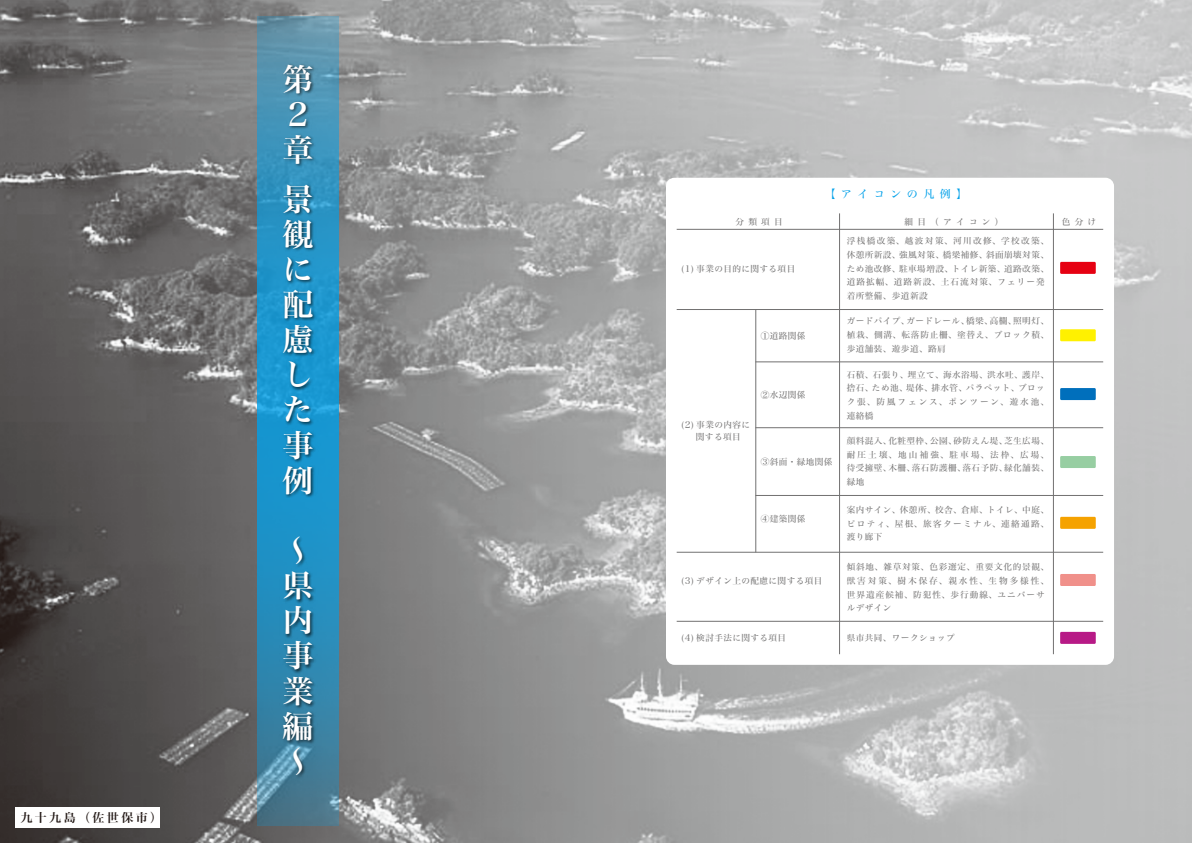
<style>
.page{position:relative;width:1192px;height:843px;background:#fff}
.page>*{position:absolute;margin:0;border:0;box-sizing:border-box;transform-origin:0 0}
.t1{font:30.8px/35.1px "Hiragino Min W6 90 msp RKSJ H";color:#fff}
.t2{font:12px "Hiragino Min W6 90 msp RKSJ H";letter-spacing:.2em;color:#221815}
.t3{font:11px "Hiragino Min W4 90 msp RKSJ H";letter-spacing:.5em;color:#00a0e9}
.t4{font:8.6px/13.8px "Hiragino Min W4 90 msp RKSJ H";letter-spacing:.05em;color:#727171}
.t5{font:8.6px/13.8px "Hiragino Min W4 90 msp RKSJ H";letter-spacing:.12em;color:#727171}
</style>
<div class="page">
<img style="left:0;top:0;width:1192px;height:843px">
<div style="left:666px;top:178px;width:448px;height:487px;background:#fff;border-radius:9px"></div>
<hr style="left:676px;top:229px;width:427px;height:1px;background:#727171">
<hr style="left:676px;top:309px;width:427px;height:1px;background:#727171">
<hr style="left:755px;top:362px;width:348px;height:1px;background:#727171">
<hr style="left:755px;top:427px;width:348px;height:1px;background:#727171">
<hr style="left:755px;top:495px;width:348px;height:1px;background:#727171">
<hr style="left:676px;top:621px;width:427px;height:1px;background:#727171">
<hr style="left:676px;top:552px;width:427px;height:1px;background:#727171">
<hr style="left:839px;top:213px;width:1px;height:441px;background:#727171">
<hr style="left:755px;top:310px;width:1px;height:242px;background:#727171">
<hr style="left:1053px;top:213px;width:1px;height:441px;background:#727171">
<div style="left:1060px;top:262px;width:35px;height:12px;background:#e60012"></div>
<div style="left:1060px;top:329px;width:35px;height:12px;background:#fff100"></div>
<div style="left:1060px;top:388px;width:35px;height:12px;background:#006fbc"></div>
<div style="left:1060px;top:456px;width:35px;height:12px;background:#97cea2"></div>
<div style="left:1060px;top:517px;width:35px;height:12px;background:#f5a200"></div>
<div style="left:1060px;top:574px;width:35px;height:12px;background:#f0908a"></div>
<div style="left:1060px;top:632px;width:35px;height:12px;background:#b71a86"></div>
<svg style="left:257px;top:17px;width:81px;height:808px;background:#338fba"></svg>
<img style="left:280px;top:61px;width:39px;height:726px">
<div style="left:16px;top:807px;width:144px;height:20px;background:#fff"></div>
<h2 class="t2" style="left:20px;top:811px;width:143px">九十九島（佐世保市）</h2>
<h1 class="t1" style="left:282px;top:63px;width:31px">第<br>２章</h1>
<h1 class="t1" style="left:282px;top:183px;width:32px;text-align:justify">景観に配慮した事</h1>
<h1 class="t1" style="left:282px;top:452px;width:48px;line-height:66.3px">例　～</h1>
<h1 class="t1" style="left:282px;top:569px;width:32px;text-align:justify">県内事業編～</h1>
<p class="t3" style="left:824px;top:188px;width:144px">【アイコンの凡例】</p>
<p class="t4" style="left:735px;top:215px;width:49px">分類項目</p>
<p class="t4" style="left:904px;top:215px;width:100px">細目（アイコン）</p>
<p class="t4" style="left:1061px;top:215px;width:36px">色分け</p>
<p class="t4" style="left:681px;top:262px;width:115px">(1) 事業の目的に関する項目</p>
<p class="t4" style="left:760px;top:329px;width:46px">①道路関係</p>
<p class="t4" style="left:681px;top:419px;width:70px;line-height:12px">(2) 事業の内容に　 関する項目</p>
<p class="t4" style="left:760px;top:388px;width:46px">②水辺関係</p>
<p class="t4" style="left:760px;top:455px;width:73px">③斜面・緑地関係</p>
<p class="t4" style="left:760px;top:512px;width:46px">④建築関係</p>
<p class="t4" style="left:681px;top:574px;width:142px">(3) デザイン上の配慮に関する項目</p>
<p class="t4" style="left:681px;top:631px;width:106px">(4) 検討手法に関する項目</p>
<p class="t4" style="left:846px;top:234px;width:204px">浮桟橋改築、越波対策、河川改修、学校改築、休憩所新設、強風対策、橋梁補修、斜面崩壊対策、ため池改修、駐車場増設、トイレ新築、道路改築、道路拡幅、道路新設、土石流対策、フェリー発着所整備、歩道新設</p>
<p class="t4" style="left:846px;top:314px;width:204px;text-align:justify">ガードパイプ、ガードレール、橋梁、高欄、照明灯、植栽、側溝、転落防止柵、塗替え、ブロック積、歩道舗装、遊歩道、路肩</p>
<p class="t4" style="left:846px;top:368px;width:204px">石積、石張り、埋立て、海水浴場、洪水吐、護岸、捨石、ため池、堤体、排水管、パラペット、ブロック張、防風フェンス、ポンツーン、遊水池、連絡橋</p>
<p class="t4" style="left:846px;top:434px;width:204px;text-align:justify">顔料混入、化粧型枠、公園、砂防えん堤、芝生広場、耐圧土壌、地山補強、駐車場、法枠、広場、待受擁壁、木柵、落石防護柵、落石予防、緑化舗装、緑地</p>
<p class="t4" style="left:846px;top:503px;width:204px;text-align:justify">案内サイン、休憩所、校舎、倉庫、トイレ、中庭、ピロティ、屋根、旅客ターミナル、連絡通路、渡り廊下</p>
<p class="t5" style="left:846px;top:560px;width:204px">傾斜地、雑草対策、色彩選定、重要文化的景観、獣害対策、樹木保存、親水性、生物多様性、世界遺産候補、防犯性、歩行動線、ユニバーサルデザイン</p>
<p class="t4" style="left:846px;top:631px;width:109px">県市共同、ワークショップ</p>
</div>
